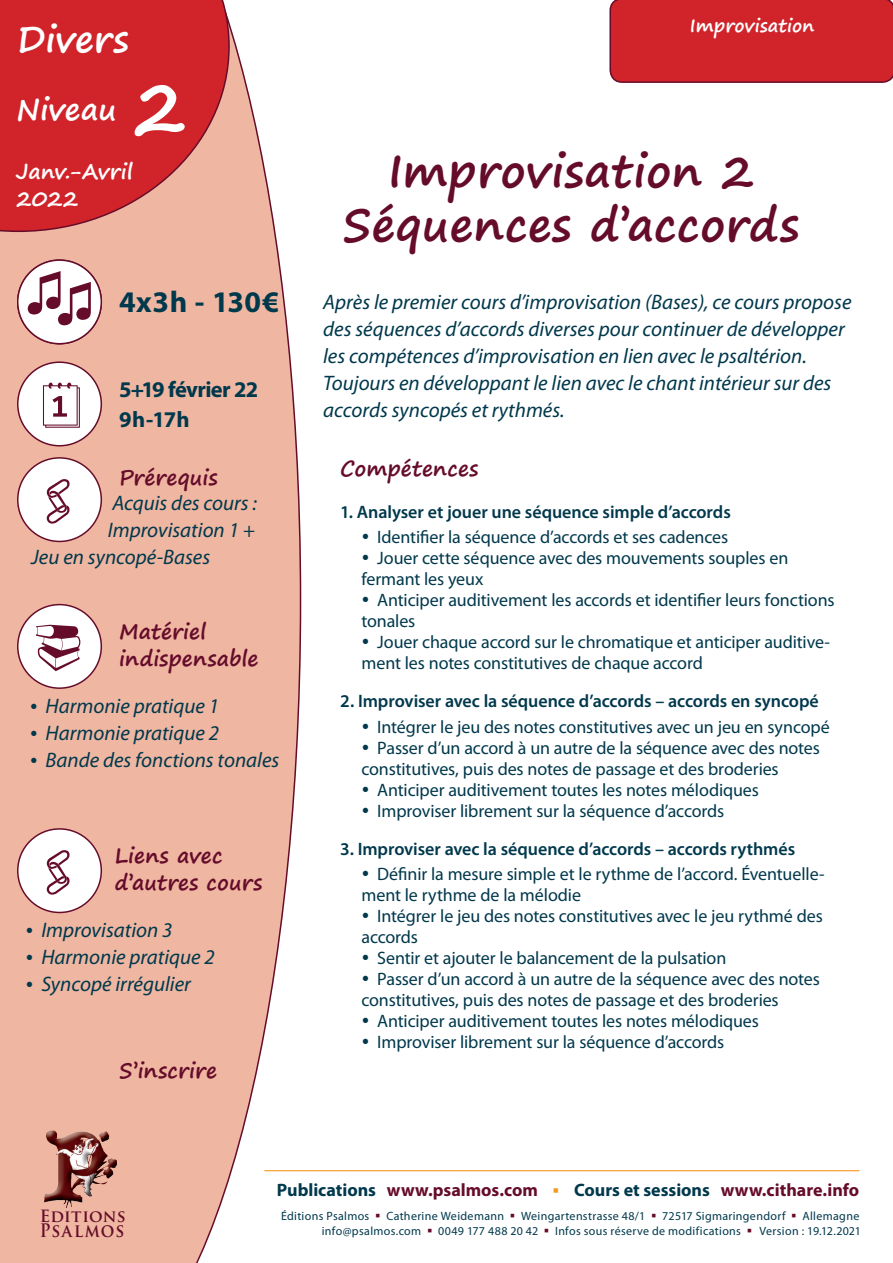
<style>
.page{position:relative;width:893px;height:1263px;background:#fff}
.page>*{position:absolute;margin:0;border:0;box-sizing:border-box;transform-origin:0 0}
.texte{font:700 72px "Segoe Print";color:#fff}
.Titre_carte{font:700 54px "Andale Sans";color:#660c2b}
.t1{font:700 45px "Segoe Print";letter-spacing:.015em;color:#660c2b}
.Titre_carte-2{font:700 36px "Segoe Print";color:#fff}
.texte-2{font:700 30px "Myriad Pro";letter-spacing:.015em;color:#00384c}
.Titre_carte-3{font:700 30px "Segoe Print";color:#fff}
.texte-3{font:700 22.5px/30px "Myriad Pro";letter-spacing:-.03em;color:#00384c}
.t2{font:italic 21px/27px "Myriad Pro";color:#00384c}
.texte-4{font:700 21px/27px "Segoe Print";letter-spacing:.01em;color:#660c2b}
.Titre_carte-4{font:700 21px/27px "Segoe Print";letter-spacing:.005em;color:#fff}
.Sous-titre_1{font:700 21px "Segoe Print";letter-spacing:.01em;color:#660c2b}
.t3{font:700 18.15px "Trajan Pro";letter-spacing:.07em;color:#660c2b;scale:.91 1}
.Texte_linkbündig{font:18px/21px "Myriad Pro";letter-spacing:-.01em;color:#00384c}
.sous-titre_texte{font:600 18px "Myriad Pro";letter-spacing:-.005em;color:#00384c}
.Mois_du_calendrier{font:700 18px "Myriad Pro";color:#660c2b}
.Titre_carte-5{font:700 18px "Segoe Print";letter-spacing:.01em;color:#fff}
.t4{font:700 16.5px "Trajan Pro";letter-spacing:.01em;color:#660c2b}
.Texte_rechtsbündig{font:12px/15px "Myriad Pro";letter-spacing:.025em;color:#00384c;text-align:right}
.s1{color:#00384c}
.s2{color:#f7971d}
.s3{color:#660c2b}
.s4{color:#fff}
</style>
<div class="page">
<svg style="left:0;top:24px;width:302px;height:1239px;background:#efbaa7"></svg>
<img style="left:40px;top:1125px;width:81px;height:85px">
<hr style="left:264px;top:1170px;width:595px;height:1px;background:#f7971d">
<div style="left:609px;top:0;width:284px;height:83px;background:#d1232a"></div>
<svg style="left:0;top:0;width:230px;height:232px;background:#d43a3d"></svg>
<div style="left:18px;top:605px;width:83px;height:83px;background:#fff;border-radius:50%"></div>
<div style="left:17px;top:604px;width:85px;height:85px;border:2px solid #660c2b;border-radius:50%"></div>
<div style="left:18px;top:362px;width:83px;height:84px;background:#fff;border-radius:50%"></div>
<div style="left:17px;top:361px;width:85px;height:85px;border:2px solid #660c2b;border-radius:50%"></div>
<div style="left:18px;top:458px;width:83px;height:83px;background:#fff;border-radius:50%"></div>
<div style="left:17px;top:457px;width:85px;height:85px;border:2px solid #660c2b;border-radius:50%"></div>
<div style="left:18px;top:829px;width:83px;height:83px;background:#fff;border-radius:50%"></div>
<div style="left:17px;top:828px;width:85px;height:85px;border:2px solid #660c2b;border-radius:50%"></div>
<div style="left:18px;top:260px;width:83px;height:84px;background:#fff;border-radius:50%"></div>
<div style="left:17px;top:259px;width:85px;height:85px;border:2px solid #660c2b;border-radius:50%"></div>
<p class="Titre_carte-2" style="left:17px;top:6px;width:113px">Divers</p>
<p class="Titre_carte-3" style="left:16px;top:82px;width:102px">Niveau</p>
<p class="texte" style="left:133px;top:41px;width:54px">2</p>
<p class="Titre_carte-5" style="left:690px;top:9px;width:126px">Improvisation</p>
<p class="Titre_carte-4" style="left:16px;top:157px;width:118px">Janv.-Avril<br>2022</p>
<p class="t1" style="left:388px;top:130px;width:367px">Improvisation 2</p>
<p class="t1" style="left:343px;top:184px;width:458px">Séquences d’accords</p>
<p class="t2" style="left:323px;top:288px;width:530px">Après le premier cours d’improvisation (Bases), ce cours propose des séquences d’accords diverses pour continuer de développer les compétences d’improvisation en lien avec le psaltérion.<br>Toujours en développant le lien avec le chant intérieur sur des accords syncopés et rythmés.</p>
<p class="Sous-titre_1" style="left:340px;top:449px;width:140px">Compétences</p>
<p class="sous-titre_texte" style="left:340px;top:500px;width:392px">1. Analyser et jouer une séquence simple d’accords</p>
<p class="Texte_linkbündig" style="left:361px;top:526px;width:368px">• Identifier la séquence d’accords et ses cadences</p>
<p class="Texte_linkbündig" style="left:361px;top:547px;width:428px">• Jouer cette séquence avec des mouvements souples en fermant les yeux</p>
<p class="Texte_linkbündig" style="left:361px;top:589px;width:475px">• Anticiper auditivement les accords et identifier leurs fonctions tonales</p>
<p class="Texte_linkbündig" style="left:361px;top:631px;width:470px">• Jouer chaque accord sur le chromatique et anticiper auditive&shy;ment les notes constitutives de chaque accord</p>
<p class="sous-titre_texte" style="left:340px;top:690px;width:480px">2. Improviser avec la séquence d’accords – accords en syncopé</p>
<p class="Texte_linkbündig" style="left:361px;top:716px;width:470px">• Intégrer le jeu des notes constitutives avec un jeu en syncopé</p>
<p class="Texte_linkbündig" style="left:361px;top:737px;width:460px">• Passer d’un accord à un autre de la séquence avec des notes constitutives, puis des notes de passage et des broderies</p>
<p class="Texte_linkbündig" style="left:361px;top:779px;width:399px">• Anticiper auditivement toutes les notes mélodiques</p>
<p class="Texte_linkbündig" style="left:361px;top:800px;width:364px">• Improviser librement sur la séquence d’accords</p>
<p class="sous-titre_texte" style="left:340px;top:837px;width:457px">3. Improviser avec la séquence d’accords – accords rythmés</p>
<p class="Texte_linkbündig" style="left:361px;top:863px;width:465px">• Définir la mesure simple et le rythme de l’accord. Éventuelle&shy;ment le rythme de la mélodie</p>
<p class="Texte_linkbündig" style="left:361px;top:905px;width:463px">• Intégrer le jeu des notes constitutives avec le jeu rythmé des accords</p>
<p class="Texte_linkbündig" style="left:361px;top:947px;width:366px">• Sentir et ajouter le balancement de la pulsation</p>
<p class="Texte_linkbündig" style="left:361px;top:968px;width:460px">• Passer d’un accord à un autre de la séquence avec des notes constitutives, puis des notes de passage et des broderies</p>
<p class="Texte_linkbündig" style="left:361px;top:1010px;width:399px">• Anticiper auditivement toutes les notes mélodiques</p>
<p class="Texte_linkbündig" style="left:361px;top:1031px;width:364px">• Improviser librement sur la séquence d’accords</p>
<p class="Titre_carte" style="left:26px;top:255px;width:42px">♫</p>
<p class="Titre_carte" style="left:47px;top:261px;width:28px">♪</p>
<p class="texte-2" style="left:119px;top:282px;width:161px">4x3h - 130€</p>
<p class="Titre_carte" style="left:56px;top:266px;width:42px">♫</p>
<p class="texte-3" style="left:119px;top:374px;width:141px">5+19 février 22<br>9h-17h</p>
<p class="texte-4" style="left:119px;top:463px;width:100px">Prérequis</p>
<p class="t2" style="left:112px;top:489px;width:146px">Acquis des cours :</p>
<p class="t2" style="left:108px;top:516px;width:149px">Improvisation 1 +</p>
<p class="t2" style="left:31px;top:543px;width:180px">Jeu en syncopé-Bases</p>
<p class="texte-4" style="left:119px;top:617px;width:141px">Matériel indispensable</p>
<p class="t2" style="left:30px;top:692px;width:191px">• Harmonie pratique 1</p>
<p class="t2" style="left:30px;top:719px;width:191px">• Harmonie pratique 2</p>
<p class="t2" style="left:30px;top:746px;width:251px">• Bande des fonctions tonales</p>
<p class="texte-4" style="left:115px;top:841px;width:149px">Liens avec d’autres cours</p>
<p class="t2" style="left:26px;top:916px;width:148px">• Improvisation 3</p>
<p class="t2" style="left:26px;top:943px;width:191px">• Harmonie pratique 2</p>
<p class="t2" style="left:26px;top:970px;width:167px">• Syncopé irrégulier</p>
<p class="texte-4" style="left:119px;top:1056px;width:99px">S’inscrire</p>
<p class="t4" style="left:40px;top:1206px;width:87px">Editions</p>
<p class="t3" style="left:40px;top:1219px;width:94px">Psalmos</p>
<p class="Mois_du_calendrier" style="left:277px;top:1178px;width:584px"><span class="s1">Publications</span> www.psalmos.com <span class="s2">▪</span> <span class="s1">Cours et sessions</span> www.cithare.info</p>
<p class="Texte_rechtsbündig" style="left:281px;top:1208px;width:580px">Éditions Psalmos <span class="s3">▪</span> Catherine Weidemann <span class="s3">▪</span> Weingartenstrasse 48/1 <span class="s3">▪</span> 72517 Sigmaringendorf <span class="s3">▪</span> Allemagne info@psalmos.com <span class="s3">▪</span> 0049 177 488 20 42 <span class="s3">▪</span> Infos sous réserve de modifications <span class="s3">▪</span> <span class="s4">Version : 26 1.2021</span></p>
<p class="Texte_rechtsbündig" style="left:760px;top:1223px;width:103px">Version : 19.12.2021</p>
</div>
